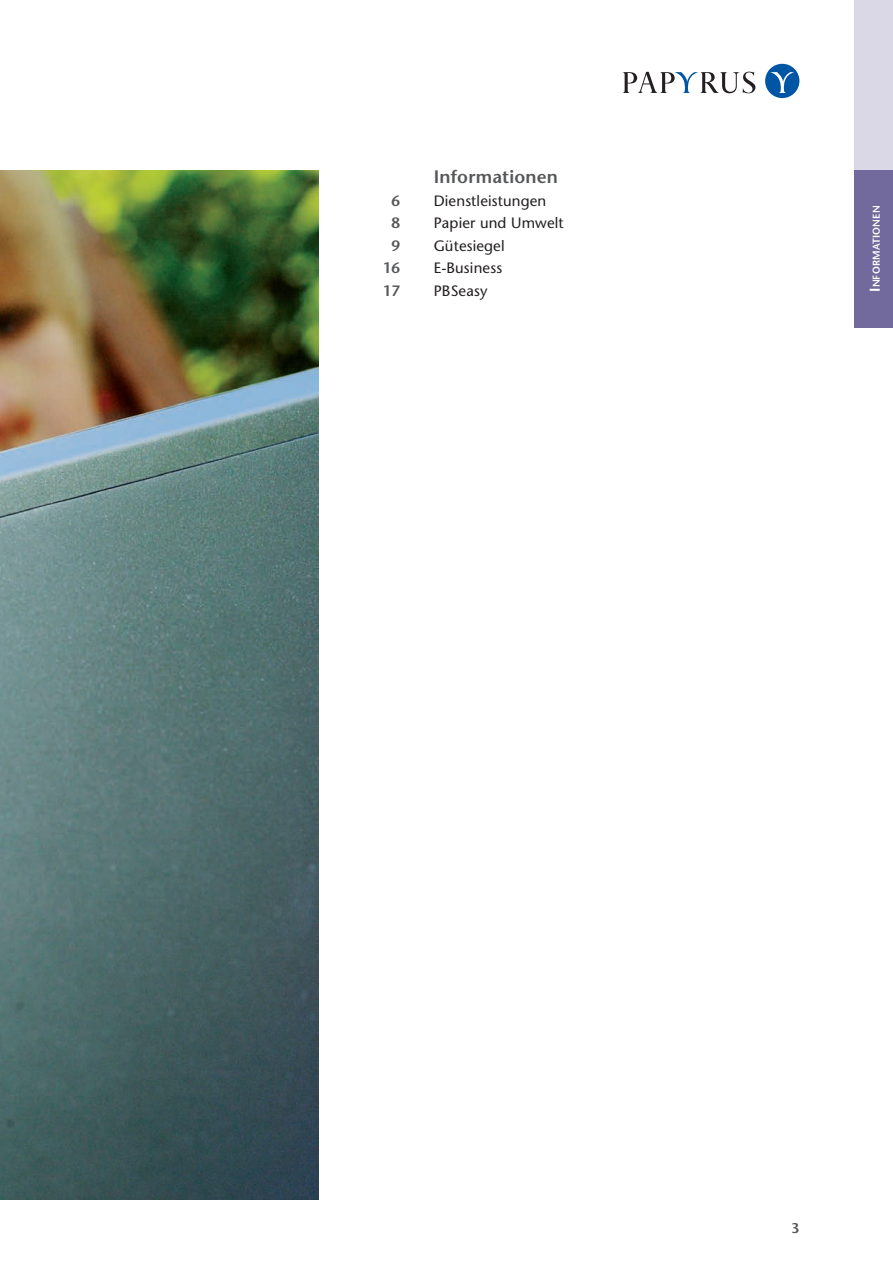
<style>
.page{position:relative;width:893px;height:1263px;background:#fff}
.page>*{position:absolute;margin:0;border:0;box-sizing:border-box;transform-origin:0 0}
.t1{font:600 18px "Papyrus Sans";letter-spacing:.01em;color:#57585a}
.t2{font:15px "Papyrus Sans";letter-spacing:.01em;color:#231f20}
.t3{font:600 15px "Papyrus Sans";color:#57585a}
.t4{font:600 14.1px "Papyrus Sans";color:#57585a}
.t5{font:600 10.05px "Papyrus Sans";letter-spacing:.015em;color:#fff}
.s1{font-size:14.25px}
</style>
<div class="page">
<div style="left:855px;top:0;width:38px;height:170px;background:#dad7e6"></div>
<div style="left:765px;top:64px;width:34px;height:34px;background:#0155a5;border-radius:50%"></div>
<svg style="left:622px;top:72px;width:133px;height:22px"></svg>
<svg style="left:770px;top:72px;width:24px;height:21px"></svg>
<div style="left:855px;top:170px;width:38px;height:157px;background:#726a9c"></div>
<img style="left:0;top:170px;width:319px;height:1029px">
<p class="t1" style="left:434px;top:166px;width:126px">Informationen</p>
<p class="t3" style="left:391px;top:192px;width:10px">6</p>
<p class="t2" style="left:434px;top:192px;width:114px">Dienstleistungen</p>
<p class="t3" style="left:391px;top:214px;width:10px">8</p>
<p class="t2" style="left:434px;top:214px;width:131px">Papier und Umwelt</p>
<p class="t3" style="left:391px;top:237px;width:10px">9</p>
<p class="t2" style="left:434px;top:237px;width:72px">Gütesiegel</p>
<p class="t3" style="left:383px;top:259px;width:19px">16</p>
<p class="t2" style="left:434px;top:259px;width:70px">E-Business</p>
<p class="t3" style="left:383px;top:282px;width:19px">17</p>
<p class="t2" style="left:434px;top:282px;width:55px">PBSeasy</p>
<p class="t5" style="left:870px;top:292px;width:88px;rotate:-90deg"><span class="s1">I</span>NFORMATIONEN</p>
<p class="t4" style="left:791px;top:1220px;width:10px">3</p>
</div>
